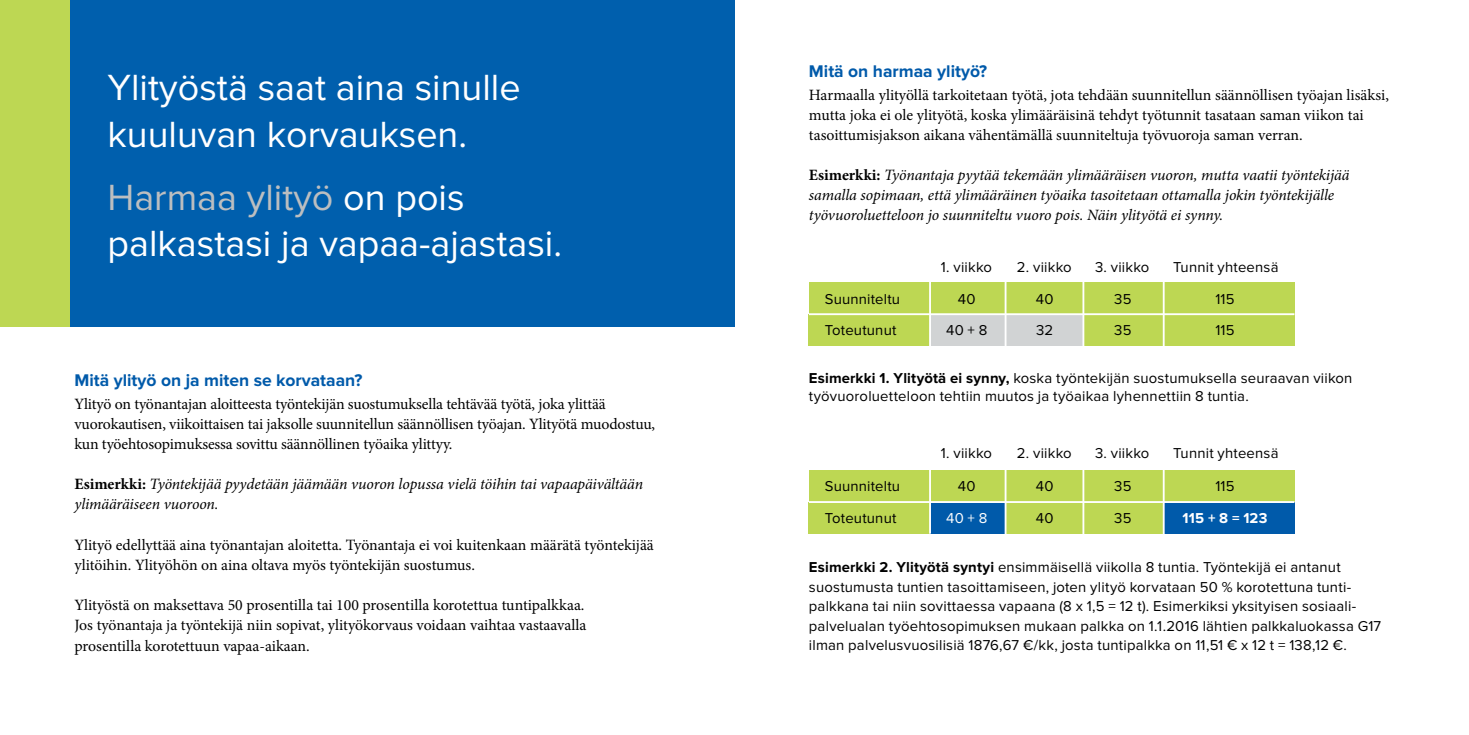
<style>
.page{position:relative;width:1469px;height:735px;background:#fff}
.page>*{position:absolute;margin:0;border:0;box-sizing:border-box;transform-origin:0 0}
.t1{font:37.8px/46.2px "Proxima Nova";color:#fff}
.t2{font:700 17.5px "Proxima Nova";color:#005aaa}
.t3{font:15.75px/20.1px "Minion Pro";letter-spacing:-.005em;color:#000}
.t4{font:italic 15.75px/20.1px "Minion Pro";letter-spacing:-.01em;color:#000}
.t5{font:14.88px/19.4px "Proxima Nova";letter-spacing:.015em;color:#000}
.t6{font:700 14.88px "Proxima Nova";letter-spacing:.01em;color:#fff}
.t7{font:14.88px "Proxima Nova";color:#fff}
.s1{color:#bcbec0}
.s2{font-weight:700;font-style:normal}
.s3{font-weight:700}
</style>
<div class="page">
<div style="left:0;top:0;width:734px;height:326px;background:#005fad"></div>
<div style="left:0;top:0;width:69px;height:326px;background:#bdd753"></div>
<div style="left:928px;top:314px;width:154px;height:31px;background:#d1d3d4"></div>
<div style="left:928px;top:501px;width:366px;height:32px;background:#005aaa"></div>
<div style="left:809px;top:282px;width:485px;height:32px;background:#bdd753"></div>
<div style="left:809px;top:470px;width:485px;height:31px;background:#bdd753"></div>
<div style="left:809px;top:501px;width:121px;height:32px;background:#bdd753"></div>
<div style="left:1006px;top:501px;width:156px;height:32px;background:#bdd753"></div>
<div style="left:809px;top:314px;width:121px;height:31px;background:#bdd753"></div>
<div style="left:1082px;top:314px;width:212px;height:31px;background:#bdd753"></div>
<hr style="left:929px;top:260px;width:2px;height:273px;background:#fff">
<hr style="left:1004px;top:260px;width:2px;height:279px;background:#fff">
<hr style="left:1082px;top:260px;width:2px;height:277px;background:#fff">
<hr style="left:1162px;top:260px;width:2px;height:279px;background:#fff">
<hr style="left:809px;top:313px;width:485px;height:2px;background:#fff">
<hr style="left:809px;top:501px;width:485px;height:1px;background:#fff">
<h1 class="t1" style="left:107px;top:65px;width:414px">Ylityöstä saat aina sinulle kuuluvan korvauksen.</h1>
<h1 class="t1" style="left:107px;top:174px;width:456px"><span class="s1">Harmaa ylityö</span> on pois palkastasi ja vapaa-ajastasi.</h1>
<p class="t2" style="left:74px;top:370px;width:290px">Mitä ylityö on ja miten se korvataan?</p>
<p class="t3" style="left:74px;top:393px;width:582px">Ylityö on työnantajan aloitteesta työntekijän suostumuksella tehtävää työtä, joka ylittää vuorokautisen, viikoittaisen tai jaksolle suunnitellun säännöllisen työajan. Ylityötä muodostuu, kun työehtosopimuksessa sovittu säännöllinen työaika ylittyy.</p>
<p class="t4" style="left:74px;top:474px;width:570px"><span class="s2">Esimerkki:</span> Työntekijää pyydetään jäämään vuoron lopussa vielä töihin tai vapaapäivältään ylimääräiseen vuoroon.</p>
<p class="t3" style="left:74px;top:534px;width:581px">Ylityö edellyttää aina työnantajan aloitetta. Työnantaja ei voi kuitenkaan määrätä työntekijää ylitöihin. Ylityöhön on aina oltava myös työntekijän suostumus.</p>
<p class="t3" style="left:74px;top:595px;width:513px">Ylityöstä on maksettava 50 prosentilla tai 100 prosentilla korotettua tuntipalkkaa.<br>Jos työnantaja ja työntekijä niin sopivat, ylityökorvaus voidaan vaihtaa vastaavalla prosentilla korotettuun vapaa-aikaan.</p>
<p class="t2" style="left:809px;top:61px;width:180px">Mitä on harmaa ylityö?</p>
<p class="t3" style="left:809px;top:84px;width:581px">Harmaalla ylityöllä tarkoitetaan työtä, jota tehdään suunnitellun säännöllisen työajan lisäksi, mutta joka ei ole ylityötä, koska ylimääräisinä tehdyt työtunnit tasataan saman viikon tai tasoittumisjakson aikana vähentämällä suunniteltuja työvuoroja saman verran.</p>
<p class="t4" style="left:809px;top:165px;width:542px"><span class="s2">Esimerkki:</span> Työnantaja pyytää tekemään ylimääräisen vuoron, mutta vaatii työntekijää samalla sopimaan, että ylimääräinen työaika tasoitetaan ottamalla jokin työntekijälle työvuoroluetteloon jo suunniteltu vuoro pois. Näin ylityötä ei synny.</p>
<p class="t5" style="left:940px;top:258px;width:53px">1. viikko</p>
<p class="t5" style="left:1017px;top:258px;width:56px">2. viikko</p>
<p class="t5" style="left:1095px;top:258px;width:56px">3. viikko</p>
<p class="t5" style="left:1173px;top:258px;width:107px">Tunnit yhteensä</p>
<p class="t5" style="left:824px;top:289px;width:77px">Suunniteltu</p>
<p class="t5" style="left:958px;top:289px;width:19px">40</p>
<p class="t5" style="left:1036px;top:289px;width:19px">40</p>
<p class="t5" style="left:1114px;top:289px;width:19px">35</p>
<p class="t5" style="left:1215px;top:289px;width:21px">115</p>
<p class="t5" style="left:824px;top:320px;width:73px">Toteutunut</p>
<p class="t5" style="left:946px;top:320px;width:43px">40 + 8</p>
<p class="t5" style="left:1036px;top:320px;width:19px">32</p>
<p class="t5" style="left:1114px;top:320px;width:19px">35</p>
<p class="t5" style="left:1215px;top:320px;width:21px">115</p>
<p class="t5" style="left:809px;top:368px;width:545px;line-height:18.6px"><span class="s3">Esimerkki 1. Ylityötä ei synny,</span> koska työntekijän suostumuksella seuraavan viikon työvuoroluetteloon tehtiin muutos ja työaikaa lyhennettiin 8 tuntia.</p>
<p class="t5" style="left:940px;top:443px;width:53px">1. viikko</p>
<p class="t5" style="left:1017px;top:443px;width:56px">2. viikko</p>
<p class="t5" style="left:1095px;top:443px;width:56px">3. viikko</p>
<p class="t5" style="left:1173px;top:443px;width:107px">Tunnit yhteensä</p>
<p class="t5" style="left:824px;top:476px;width:77px">Suunniteltu</p>
<p class="t5" style="left:958px;top:476px;width:19px">40</p>
<p class="t5" style="left:1036px;top:476px;width:19px">40</p>
<p class="t5" style="left:1114px;top:476px;width:19px">35</p>
<p class="t5" style="left:1215px;top:476px;width:21px">115</p>
<p class="t5" style="left:824px;top:508px;width:73px">Toteutunut</p>
<p class="t7" style="left:946px;top:509px;width:43px">40 + 8</p>
<p class="t5" style="left:1036px;top:508px;width:19px">40</p>
<p class="t5" style="left:1114px;top:508px;width:19px">35</p>
<p class="t6" style="left:1182px;top:509px;width:86px">115 + 8 = 123</p>
<p class="t5" style="left:809px;top:557px;width:574px"><span class="s3">Esimerkki 2. Ylityötä syntyi</span> ensimmäisellä viikolla 8 tuntia. Työntekijä ei antanut suostumusta tuntien tasoittamiseen, joten ylityö korvataan 50 % korotettuna tunti&shy;palkkana tai niin sovittaessa vapaana (8 x 1,5 = 12 t). Esimerkiksi yksityisen sosiaali&shy;palvelualan työehtosopimuksen mukaan palkka on 1.1.2016 lähtien palkkaluokassa G17 ilman palvelusvuosilisiä 1876,67 €/kk, josta tuntipalkka on 11,51 € x 12 t = 138,12 €.</p>
</div>
